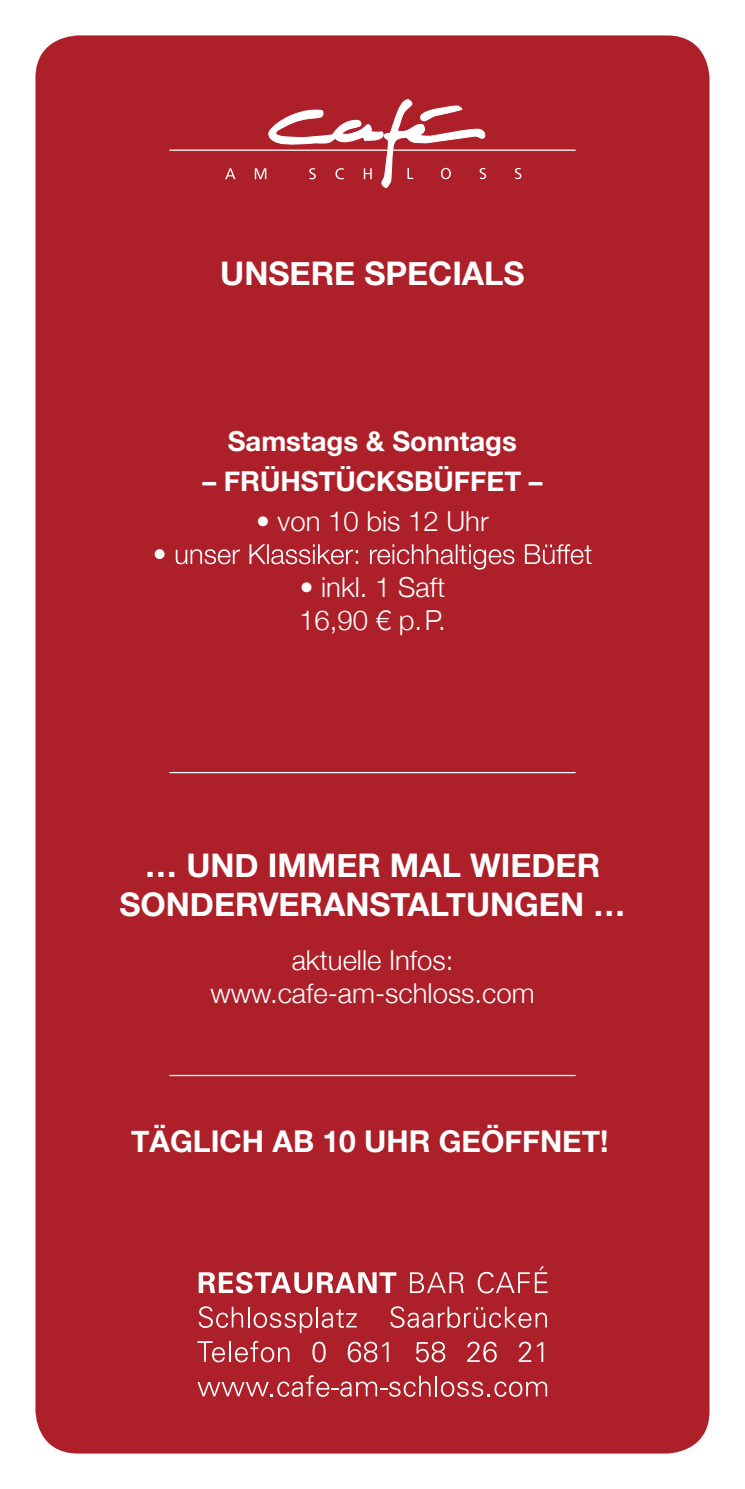
<style>
.page{position:relative;width:745px;height:1489px;background:#fff}
.page>*{position:absolute;margin:0;border:0;box-sizing:border-box;transform-origin:0 0}
.t1{font:700 32.5px/39px "Helvetica Neue";color:#fff;text-align:center}
.t2{font:700 30px "Helvetica Neue";color:#fff}
.t3{font:300 27.5px/33px "Helvetica Neue";color:#fff}
.t4{font:700 27.5px "Helvetica Neue";color:#fff}
</style>
<div class="page">
<div style="left:35px;top:35px;width:674px;height:1418px;background:#ae2029;border-radius:43px"></div>
<svg style="left:225px;top:168px;width:10px;height:11px"></svg>
<svg style="left:254px;top:99px;width:232px;height:89px"></svg>
<svg style="left:514px;top:168px;width:7px;height:11px"></svg>
<hr style="left:169px;top:149px;width:406px;height:2px;background:#fff">
<svg style="left:198px;top:1272px;width:198px;height:21px"></svg>
<svg style="left:410px;top:1272px;width:53px;height:20px"></svg>
<svg style="left:477px;top:1266px;width:70px;height:27px"></svg>
<svg style="left:198px;top:1306px;width:114px;height:26px"></svg>
<hr style="left:316px;top:1306px;width:2px;height:21px;background:#fff">
<svg style="left:321px;top:1309px;width:35px;height:18px"></svg>
<svg style="left:390px;top:1306px;width:156px;height:21px"></svg>
<svg style="left:197px;top:1341px;width:28px;height:21px"></svg>
<hr style="left:229px;top:1340px;width:2px;height:21px;background:#fff">
<svg style="left:235px;top:1340px;width:54px;height:22px"></svg>
<svg style="left:312px;top:1341px;width:13px;height:21px"></svg>
<svg style="left:347px;top:1341px;width:41px;height:21px"></svg>
<svg style="left:416px;top:1341px;width:29px;height:21px"></svg>
<svg style="left:467px;top:1341px;width:29px;height:21px"></svg>
<svg style="left:518px;top:1341px;width:25px;height:20px"></svg>
<svg style="left:197px;top:1375px;width:233px;height:21px"></svg>
<hr style="left:435px;top:1375px;width:2px;height:21px;background:#fff">
<svg style="left:440px;top:1381px;width:107px;height:15px"></svg>
<svg style="left:154px;top:544px;width:437px;height:25px"></svg>
<hr style="left:169px;top:1074px;width:406px;height:2px;background:#fff">
<hr style="left:169px;top:772px;width:406px;height:1px;background:#fff">
<p class="t1" style="left:220px;top:254px;width:306px">UNSERE SPECIALS</p>
<p class="t4" style="left:227px;top:419px;width:290px">Samstags &amp; Sonntags</p>
<p class="t4" style="left:202px;top:459px;width:341px">– FRÜHSTÜCKSBÜFFET –</p>
<p class="t3" style="left:256px;top:502px;width:234px">• von 10 bis 12 Uhr</p>
<p class="t3" style="left:299px;top:568px;width:148px">• inkl. 1 Saft<br>16,90 € p.P.</p>
<p class="t1" style="left:119px;top:846px;width:507px">… UND IMMER MAL WIEDER<br>SONDERVERANSTALTUNGEN …</p>
<p class="t3" style="left:210px;top:941px;width:325px;text-align:center">aktuelle Infos: www.cafe-am-schloss.com</p>
<p class="t2" style="left:131px;top:1117px;width:478px">TÄGLICH AB 10 UHR GEÖFFNET!</p>
</div>
